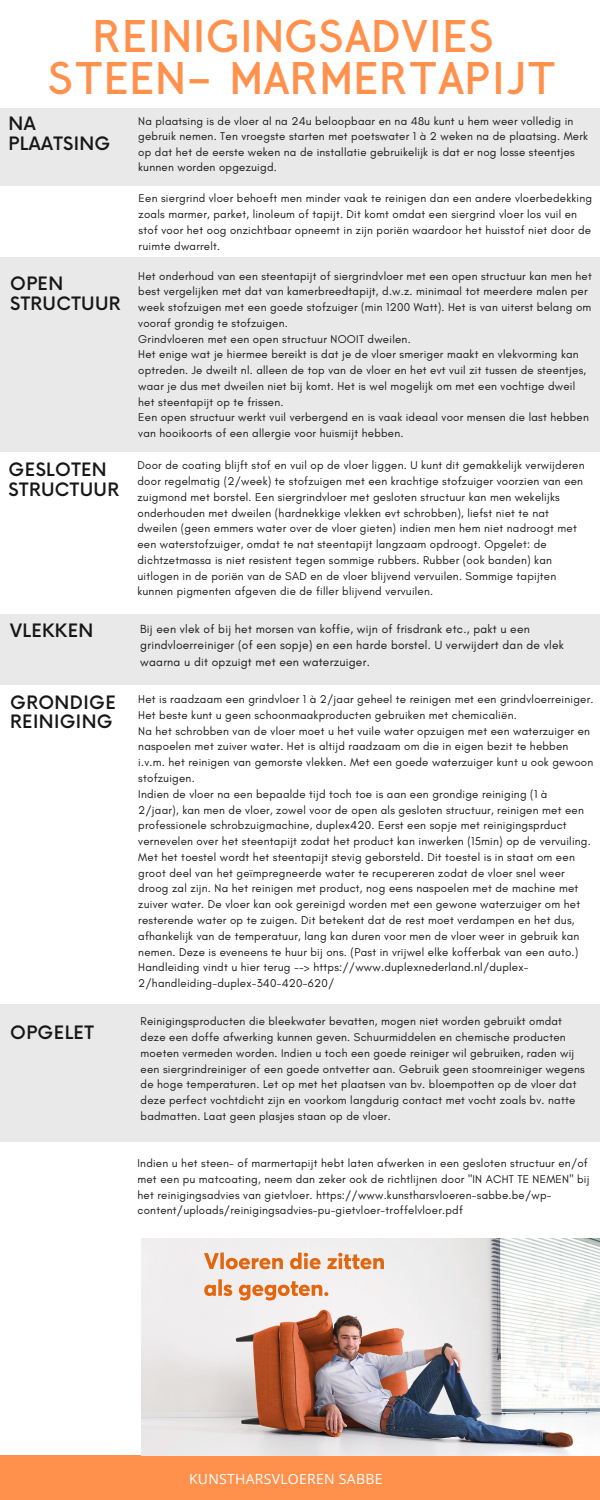
<style>
.page{position:relative;width:600px;height:1500px;background:#fff}
.page>*{position:absolute;margin:0;border:0;box-sizing:border-box;transform-origin:0 0}
.t1{font:700 40px/42px "Crusoe Text";letter-spacing:.02em;color:#ff914d;text-align:center}
.t2{font:500 18px/19.5px "Now";letter-spacing:.02em;color:#171717}
.t3{font:14px "Open Sans";letter-spacing:.02em;color:#fff}
.t4{font:12px/16.5px "Glacial Indifference";letter-spacing:.02em;color:#171717}
.t5{font:11.5px/15.8px "Glacial Indifference";letter-spacing:.02em;color:#171717}
</style>
<div class="page">
<div style="left:0;top:108px;width:600px;height:78px;background:#e9e9e9"></div>
<div style="left:0;top:257px;width:600px;height:195px;background:#e9e9e9"></div>
<div style="left:0;top:1004px;width:600px;height:137px;background:#e9e9e9"></div>
<div style="left:0;top:1456px;width:600px;height:44px;background:#ff914d"></div>
<img style="left:142px;top:1239px;width:458px;height:217px">
<div style="left:0;top:614px;width:600px;height:70px;background:#e9e9e9"></div>
<h1 class="t1" style="left:48px;top:19px;width:509px">REINIGINGSADVIES<br>STEEN- MARMERTAPIJT</h1>
<h2 class="t2" style="left:9px;top:115px;width:103px">NA<br>PLAATSING</h2>
<p class="t5" style="left:138px;top:113px;width:451px;line-height:15.5px">Na plaatsing is de vloer al na 24u beloopbaar en na 48u kunt u hem weer volledig in gebruik nemen. Ten vroegste starten met poetswater 1 à 2 weken na de plaatsing. Merk op dat het de eerste weken na de installatie gebruikelijk is dat er nog losse steentjes kunnen worden opgezuigd.</p>
<p class="t5" style="left:139px;top:191px;width:455px">Een siergrind vloer behoeft men minder vaak te reinigen dan een andere vloerbedekking zoals marmer, parket, linoleum of tapijt. Dit komt omdat een siergrind vloer los vuil en stof voor het oog onzichtbaar opneemt in zijn poriën waardoor het huisstof niet door de ruimte dwarrelt.</p>
<h2 class="t2" style="left:10px;top:275px;width:112px">OPEN<br>STRUCTUUR</h2>
<p class="t5" style="left:138px;top:268px;width:455px">Het onderhoud van een steentapijt of siergrindvloer met een open structuur kan men het best vergelijken met dat van kamerbreedtapijt, d.w.z. minimaal tot meerdere malen per week stofzuigen met een goede stofzuiger (min 1200 Watt). Het is van uiterst belang om vooraf grondig te stofzuigen.<br>Grindvloeren met een open structuur NOOIT dweilen.<br>Het enige wat je hiermee bereikt is dat je de vloer smeriger maakt en vlekvorming kan optreden. Je dweilt nl. alleen de top van de vloer en het evt vuil zit tussen de steentjes, waar je dus met dweilen niet bij komt. Het is wel mogelijk om met een vochtige dweil het steentapijt op te frissen.<br>Een open structuur werkt vuil verbergend en is vaak ideaal voor mensen die last hebben van hooikoorts of een allergie voor huismijt hebben.</p>
<h2 class="t2" style="left:9px;top:461px;width:112px">GESLOTEN<br>STRUCTUUR</h2>
<p class="t5" style="left:137px;top:458px;width:449px">Door de coating blijft stof en vuil op de vloer liggen. U kunt dit gemakkelijk verwijderen door regelmatig (2/week) te stofzuigen met een krachtige stofzuiger voorzien van een zuigmond met borstel. Een siergrindvloer met gesloten structuur kan men wekelijks onderhouden met dweilen (hardnekkige vlekken evt schrobben), liefst niet te nat dweilen (geen emmers water over de vloer gieten) indien men hem niet nadroogt met een waterstofzuiger, omdat te nat steentapijt langzaam opdroogt. Opgelet: de dichtzetmassa is niet resistent tegen sommige rubbers. Rubber (ook banden) kan uitlogen in de poriën van de SAD en de vloer blijvend vervuilen. Sommige tapijten kunnen pigmenten afgeven die de filler blijvend vervuilen.</p>
<h2 class="t2" style="left:10px;top:622px;width:85px">VLEKKEN</h2>
<p class="t4" style="left:140px;top:620px;width:425px">Bij een vlek of bij het morsen van koffie, wijn of frisdrank etc., pakt u een grindvloerreiniger (of een sopje) en een harde borstel. U verwijdert dan de vlek waarna u dit opzuigt met een waterzuiger.</p>
<h2 class="t2" style="left:10px;top:694px;width:107px">GRONDIGE<br>REINIGING</h2>
<p class="t5" style="left:138px;top:691px;width:457px">Het is raadzaam een grindvloer 1 à 2/jaar geheel te reinigen met een grindvloerreiniger.<br>Het beste kunt u geen schoonmaakproducten gebruiken met chemicaliën.<br>Na het schrobben van de vloer moet u het vuile water opzuigen met een waterzuiger en naspoelen met zuiver water. Het is altijd raadzaam om die in eigen bezit te hebben i.v.m. het reinigen van gemorste vlekken. Met een goede waterzuiger kunt u ook gewoon stofzuigen.<br>Indien de vloer na een bepaalde tijd toch toe is aan een grondige reiniging (1 à<br>2/jaar), kan men de vloer, zowel voor de open als gesloten structuur, reinigen met een professionele schrobzuigmachine, duplex420. Eerst een sopje met reinigingsprduct vernevelen over het steentapijt zodat het product kan inwerken (15min) op de vervuiling.<br>Met het toestel wordt het steentapijt stevig geborsteld. Dit toestel is in staat om een groot deel van het geïmpregneerde water te recupereren zodat de vloer snel weer droog zal zijn. Na het reinigen met product, nog eens naspoelen met de machine met zuiver water. De vloer kan ook gereinigd worden met een gewone waterzuiger om het resterende water op te zuigen. Dit betekent dat de rest moet verdampen en het dus, afhankelijk van de temperatuur, lang kan duren voor men de vloer weer in gebruik kan nemen. Deze is eveneens te huur bij ons. (Past in vrijwel elke kofferbak van een auto.)<br>Handleiding vindt u hier terug --&gt; https://www.duplexnederland.nl/duplex-2/handleiding-duplex-340-420-620/</p>
<h2 class="t2" style="left:10px;top:1023px;width:85px">OPGELET</h2>
<p class="t5" style="left:141px;top:1013px;width:446px">Reinigingsproducten die bleekwater bevatten, mogen niet worden gebruikt omdat deze een doffe afwerking kunnen geven. Schuurmiddelen en chemische producten moeten vermeden worden. Indien u toch een goede reiniger wil gebruiken, raden wij een siergrindreiniger of een goede ontvetter aan. Gebruik geen stoomreiniger wegens de hoge temperaturen. Let op met het plaatsen van bv. bloempotten op de vloer dat deze perfect vochtdicht zijn en voorkom langdurig contact met vocht zoals bv. natte badmatten. Laat geen plasjes staan op de vloer.</p>
<p class="t5" style="left:137px;top:1155px;width:454px">Indien u het steen- of marmertapijt hebt laten afwerken in een gesloten structuur en/of met een pu matcoating, neem dan zeker ook de richtlijnen door "IN ACHT TE NEMEN" bij het reinigingsadvies van gietvloer. https://www.kunstharsvloeren-sabbe.be/wp&shy;content/uploads/reinigingsadvies-pu-gietvloer-troffelvloer.pdf</p>
<p class="t3" style="left:189px;top:1470px;width:195px">KUNSTHARSVLOEREN SABBE</p>
</div>
